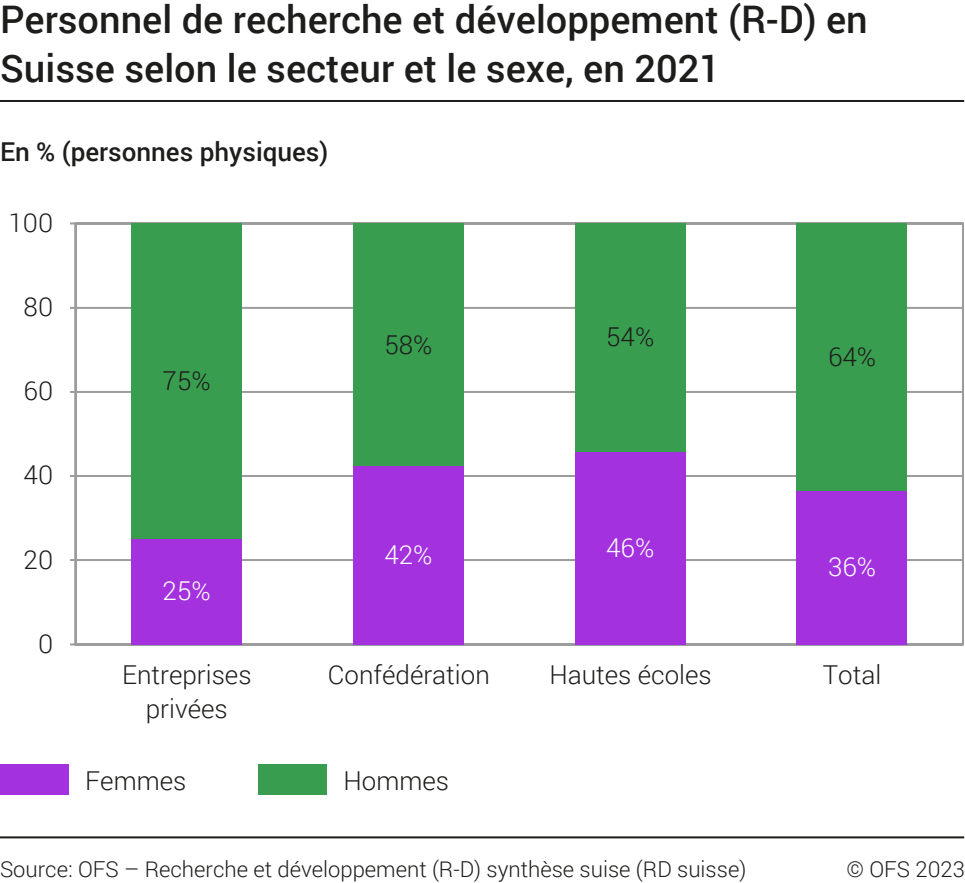
<style>
.page{position:relative;width:965px;height:883px;background:#fff}
.page>*{position:absolute;margin:0;border:0;box-sizing:border-box;transform-origin:0 0}
.t1{font:500 38px/49.6px "Roboto";color:#1d1d1b}
.t2{font:300 26px/34px "Roboto";color:#1d1d1b;text-align:center}
.t3{font:500 26px "Roboto";color:#1d1d1b}
.t4{font:300 26px "Roboto";color:#fff}
.t5{font:300 22px "Roboto";color:#1d1d1b}
</style>
<div class="page">
<svg style="left:70px;top:222px;width:894px;height:424px"></svg>
<hr style="left:76px;top:559px;width:886px;height:2px;background:#9d9c9c">
<hr style="left:76px;top:475px;width:886px;height:2px;background:#9d9c9c">
<hr style="left:76px;top:391px;width:886px;height:2px;background:#9d9c9c">
<hr style="left:76px;top:307px;width:886px;height:2px;background:#9d9c9c">
<hr style="left:76px;top:222px;width:886px;height:2px;background:#9d9c9c">
<hr style="left:75px;top:223px;width:2px;height:421px;background:#9d9c9c">
<hr style="left:76px;top:643px;width:886px;height:2px;background:#9d9c9c">
<div style="left:131px;top:539px;width:111px;height:105px;background:#a332de"></div>
<div style="left:131px;top:223px;width:111px;height:316px;background:#399d50"></div>
<div style="left:352px;top:466px;width:111px;height:178px;background:#a332de"></div>
<div style="left:352px;top:223px;width:111px;height:243px;background:#399d50"></div>
<div style="left:574px;top:452px;width:111px;height:192px;background:#a332de"></div>
<div style="left:574px;top:223px;width:111px;height:229px;background:#399d50"></div>
<div style="left:796px;top:491px;width:110px;height:153px;background:#a332de"></div>
<div style="left:796px;top:223px;width:110px;height:268px;background:#399d50"></div>
<div style="left:0;top:764px;width:68px;height:31px;background:#a332de"></div>
<div style="left:258px;top:764px;width:68px;height:31px;background:#399d50"></div>
<hr style="left:0;top:100px;width:963px;height:2px;background:#1d1d1b">
<hr style="left:0;top:836px;width:963px;height:2px;background:#1d1d1b">
<h1 class="t1" style="left:0;top:-7px;width:868px">Personnel de recherche et développement (R-D) en<br>Suisse selon le secteur et le sexe, en 2021</h1>
<p class="t3" style="left:0;top:133px;width:330px">En % (personnes physiques)</p>
<p class="t2" style="left:8px;top:205px;width:46px">100</p>
<p class="t2" style="left:24px;top:289px;width:31px">80</p>
<p class="t2" style="left:24px;top:373px;width:31px">60</p>
<p class="t2" style="left:24px;top:457px;width:31px">40</p>
<p class="t2" style="left:24px;top:541px;width:31px">20</p>
<p class="t2" style="left:38px;top:625px;width:17px">0</p>
<p class="t2" style="left:162px;top:363px;width:50px">75%</p>
<p class="t4" style="left:162px;top:572px;width:50px">25%</p>
<p class="t2" style="left:384px;top:326px;width:50px">58%</p>
<p class="t4" style="left:384px;top:536px;width:50px">42%</p>
<p class="t2" style="left:606px;top:319px;width:50px">54%</p>
<p class="t4" style="left:606px;top:529px;width:50px">46%</p>
<p class="t2" style="left:827px;top:339px;width:50px">64%</p>
<p class="t4" style="left:827px;top:549px;width:50px">36%</p>
<p class="t2" style="left:122px;top:656px;width:131px">Entreprises privées</p>
<p class="t2" style="left:328px;top:656px;width:163px">Confédération</p>
<p class="t2" style="left:549px;top:656px;width:164px">Hautes écoles</p>
<p class="t2" style="left:822px;top:656px;width:60px">Total</p>
<p class="t2" style="left:85px;top:762px;width:103px">Femmes</p>
<p class="t2" style="left:343px;top:762px;width:107px">Hommes</p>
<p class="t5" style="left:0;top:853px;width:747px">Source: OFS – Recherche et développement (R-D) synthèse suise (RD suisse)</p>
<p class="t5" style="left:846px;top:853px;width:120px">© OFS 2023</p>
</div>
